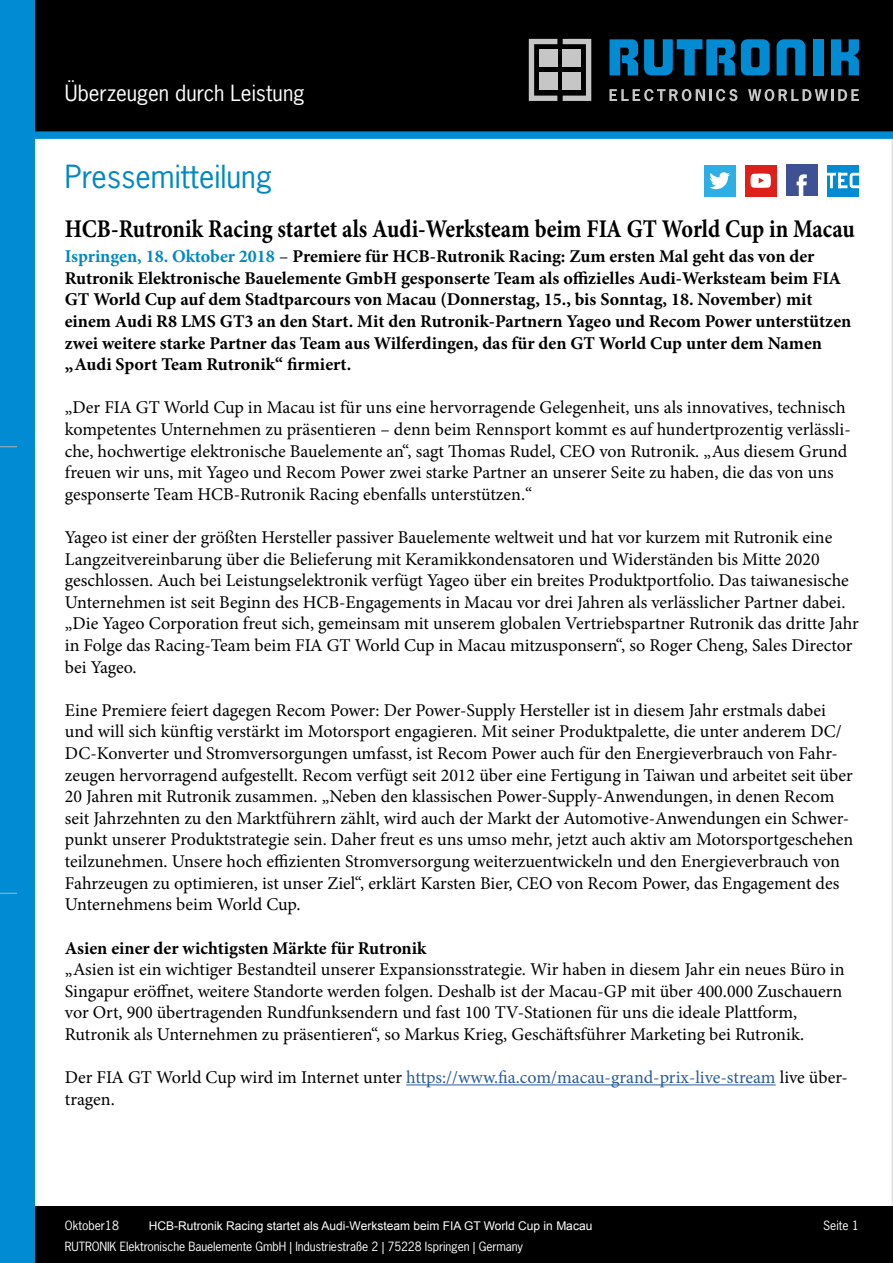
<style>
.page{position:relative;width:893px;height:1263px;background:#fff}
.page>*{position:absolute;margin:0;border:0;box-sizing:border-box;transform-origin:0 0}
.t1{font:30px "News Gothic Std";color:#0088c2}
.t2{font:700 25.5px "Minion Pro";color:#000;scale:.87 1}
.t3{font:21px "News Gothic Std";color:#fff}
.t4{font:18px/21.6px "Minion Pro";color:#000}
.t5{font:700 18px/21.6px "Minion Pro";letter-spacing:-.005em;color:#000}
.t6{font:12px "News Gothic Std";letter-spacing:-.01em;color:#fff}
.t7{font:12px "Arial";color:#fff}
.s1{color:#0088c2}
.s2{font-weight:400}
.s3{color:#275b9b}
</style>
<div class="page">
<div style="left:0;top:0;width:893px;height:135px;background:#000"></div>
<div style="left:0;top:1206px;width:893px;height:57px;background:#000"></div>
<svg style="left:741px;top:39px;width:29px;height:36px"></svg>
<div style="left:813px;top:39px;width:10px;height:36px;background:#008bd2"></div>
<svg style="left:831px;top:39px;width:28px;height:36px"></svg>
<svg style="left:609px;top:39px;width:29px;height:36px"></svg>
<svg style="left:644px;top:39px;width:91px;height:36px"></svg>
<svg style="left:777px;top:39px;width:28px;height:36px"></svg>
<svg style="left:609px;top:89px;width:128px;height:12px"></svg>
<svg style="left:748px;top:89px;width:111px;height:12px"></svg>
<svg style="left:529px;top:39px;width:28px;height:62px"></svg>
<svg style="left:563px;top:39px;width:28px;height:62px"></svg>
<div style="left:539px;top:50px;width:18px;height:17px;background:#c6c6c6"></div>
<div style="left:563px;top:50px;width:18px;height:17px;background:#c6c6c6"></div>
<div style="left:563px;top:73px;width:18px;height:17px;background:#c6c6c6"></div>
<div style="left:539px;top:73px;width:18px;height:17px;background:#c6c6c6"></div>
<div style="left:0;top:0;width:34px;height:1263px;background:#008bd2"></div>
<div style="left:34px;top:131px;width:859px;height:8px;background:#008bd2"></div>
<svg style="left:0;top:446px;width:17px;height:1px"></svg>
<svg style="left:0;top:893px;width:17px;height:1px"></svg>
<div style="left:704px;top:165px;width:31px;height:31px;background:#2dafe6"></div>
<svg style="left:709px;top:172px;width:21px;height:17px"></svg>
<div style="left:745px;top:165px;width:31px;height:31px;background:#dd211a"></div>
<svg style="left:751px;top:174px;width:20px;height:14px"></svg>
<div style="left:786px;top:165px;width:31px;height:31px;background:#3e5293"></div>
<svg style="left:797px;top:174px;width:10px;height:22px"></svg>
<div style="left:827px;top:165px;width:32px;height:31px;background:#008bd2"></div>
<svg style="left:827px;top:172px;width:32px;height:17px"></svg>
<hr style="left:406px;top:1084px;width:370px;height:1px;background:#275b9b">
<p class="t3" style="left:65px;top:80px;width:241px">Überzeugen durch Leistung</p>
<h1 class="t1" style="left:65px;top:158px;width:209px">Pressemitteilung</h1>
<h2 class="t2" style="left:65px;top:211px;width:910px">HCB-Rutronik Racing startet als Audi-Werksteam beim FIA GT World Cup in Macau</h2>
<p class="t5" style="left:65px;top:245px;width:788px"><span class="s1">Ispringen, 18. Oktober 2018</span> <span class="s2">–</span> Premiere für HCB-Rutronik Racing: Zum ersten Mal geht das von der Rutronik Elektronische Bauelemente GmbH gesponserte Team als offizielles Audi-Werksteam beim FIA GT World Cup auf dem Stadtparcours von Macau (Donnerstag, 15., bis Sonntag, 18. November) mit einem Audi R8 LMS GT3 an den Start. Mit den Rutronik-Partnern Yageo und Recom Power unterstützen zwei weitere starke Partner das Team aus Wilferdingen, das für den GT World Cup unter dem Namen „Audi Sport Team Rutronik“ firmiert.</p>
<p class="t4" style="left:65px;top:397px;width:787px">„Der FIA GT World Cup in Macau ist für uns eine hervorragende Gelegenheit, uns als innovatives, technisch kompetentes Unternehmen zu präsentieren – denn beim Rennsport kommt es auf hundertprozentig verlässli&shy;che, hochwertige elektronische Bauelemente an“, sagt Thomas Rudel, CEO von Rutronik. „Aus diesem Grund freuen wir uns, mit Yageo und Recom Power zwei starke Partner an unserer Seite zu haben, die das von uns gesponserte Team HCB-Rutronik Racing ebenfalls unterstützen.“</p>
<p class="t4" style="left:65px;top:527px;width:796px">Yageo ist einer der größten Hersteller passiver Bauelemente weltweit und hat vor kurzem mit Rutronik eine Langzeitvereinbarung über die Belieferung mit Keramikkondensatoren und Widerständen bis Mitte 2020 geschlossen. Auch bei Leistungselektronik verfügt Yageo über ein breites Produktportfolio. Das taiwanesische Unternehmen ist seit Beginn des HCB-Engagements in Macau vor drei Jahren als verlässlicher Partner dabei. „Die Yageo Corporation freut sich, gemeinsam mit unserem globalen Vertriebspartner Rutronik das dritte Jahr in Folge das Racing-Team beim FIA GT World Cup in Macau mitzusponsern“, so Roger Cheng, Sales Director bei Yageo.</p>
<p class="t4" style="left:65px;top:699px;width:790px">Eine Premiere feiert dagegen Recom Power: Der Power-Supply Hersteller ist in diesem Jahr erstmals dabei und will sich künftig verstärkt im Motorsport engagieren. Mit seiner Produktpalette, die unter anderem DC/ DC-Konverter und Stromversorgungen umfasst, ist Recom Power auch für den Energieverbrauch von Fahr&shy;zeugen hervorragend aufgestellt. Recom verfügt seit 2012 über eine Fertigung in Taiwan und arbeitet seit über 20 Jahren mit Rutronik zusammen. „Neben den klassischen Power-Supply-Anwendungen, in denen Recom seit Jahrzehnten zu den Marktführern zählt, wird auch der Markt der Automotive-Anwendungen ein Schwer&shy;punkt unserer Produktstrategie sein. Daher freut es uns umso mehr, jetzt auch aktiv am Motorsportgeschehen teilzunehmen. Unsere hoch effizienten Stromversorgung weiterzuentwickeln und den Energieverbrauch von Fahrzeugen zu optimieren, ist unser Ziel“, erklärt Karsten Bier, CEO von Recom Power, das Engagement des Unternehmens beim World Cup.</p>
<p class="t5" style="left:65px;top:937px;width:363px">Asien einer der wichtigsten Märkte für Rutronik</p>
<p class="t4" style="left:65px;top:959px;width:781px">„Asien ist ein wichtiger Bestandteil unserer Expansionsstrategie. Wir haben in diesem Jahr ein neues Büro in Singapur eröffnet, weitere Standorte werden folgen. Deshalb ist der Macau-GP mit über 400.000 Zuschauern vor Ort, 900 übertragenden Rundfunksendern und fast 100 TV-Stationen für uns die ideale Plattform, Rutronik als Unternehmen zu präsentieren“, so Markus Krieg, Geschäftsführer Marketing bei Rutronik.</p>
<p class="t4" style="left:65px;top:1067px;width:785px">Der FIA GT World Cup wird im Internet unter <span class="s3">https://www.fia.com/macau-grand-prix-live-stream</span> live über&shy;tragen.</p>
<p class="t6" style="left:65px;top:1217px;width:56px">Oktober18</p>
<p class="t6" style="left:823px;top:1217px;width:37px">Seite 1</p>
<p class="t6" style="left:65px;top:1239px;width:460px">RUTRONIK Elektronische Bauelemente GmbH | Industriestraße 2 | 75228 Ispringen | Germany</p>
<p class="t7" style="left:149px;top:1218px;width:445px">HCB-Rutronik Racing startet als Audi-Werksteam beim FIA GT World Cup in Macau</p>
</div>
